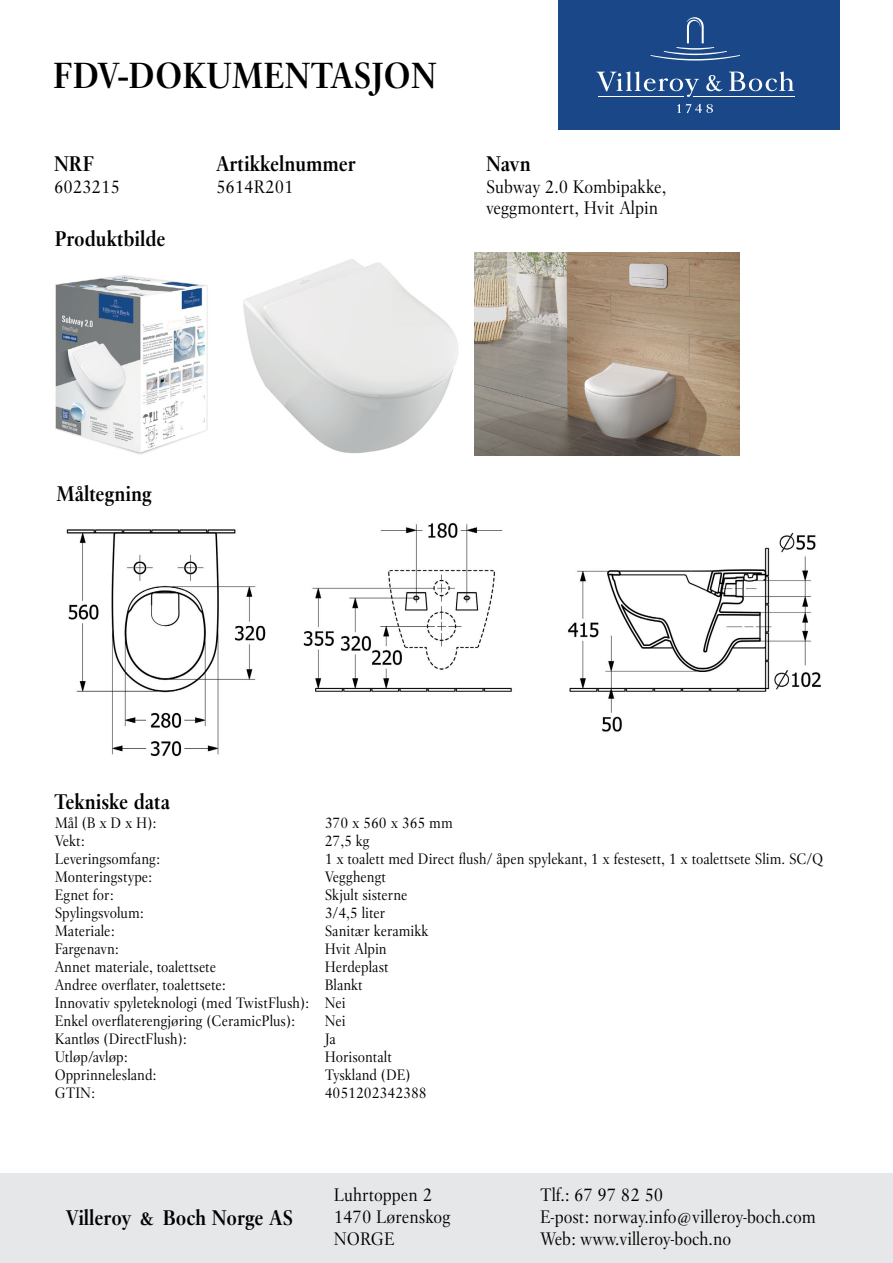
<style>
.page{position:relative;width:893px;height:1263px;background:#fff}
.page>*{position:absolute;margin:0;border:0;box-sizing:border-box;transform-origin:0 0}
.t1{font:700 36px "Villeroy Boch";color:#000}
.t2{font:700 21px "Villeroy Boch";color:#000}
.t3{font:18px/21.6px "Villeroy Boch";color:#000}
.t4{font:15px/18px "Villeroy Boch";color:#000}
</style>
<div class="page">
<div style="left:558px;top:0;width:282px;height:129px;background:#194787"></div>
<svg style="left:650px;top:17px;width:90px;height:44px"></svg>
<svg style="left:677px;top:104px;width:36px;height:9px"></svg>
<hr style="left:693px;top:96px;width:101px;height:1px;background:#fff">
<svg style="left:729px;top:71px;width:65px;height:20px"></svg>
<svg style="left:596px;top:71px;width:103px;height:26px"></svg>
<svg style="left:706px;top:75px;width:17px;height:16px"></svg>
<div style="left:0;top:1174px;width:893px;height:89px;background:#e6e7e8"></div>
<img style="left:475px;top:253px;width:265px;height:202px">
<img style="left:243px;top:259px;width:215px;height:195px">
<img style="left:66px;top:522px;width:755px;height:235px">
<img style="left:55px;top:275px;width:153px;height:180px">
<h1 class="t1" style="left:53px;top:52px;width:385px">FDV-DOKUMENTASJON</h1>
<h2 class="t2" style="left:54px;top:151px;width:42px">NRF</h2>
<h2 class="t2" style="left:216px;top:151px;width:142px">Artikkelnummer</h2>
<h2 class="t2" style="left:486px;top:151px;width:46px">Navn</h2>
<p class="t3" style="left:54px;top:176px;width:67px">6023215</p>
<p class="t3" style="left:216px;top:176px;width:79px">5614R201</p>
<p class="t3" style="left:486px;top:176px;width:182px">Subway 2.0 Kombipakke, veggmontert, Hvit Alpin</p>
<h2 class="t2" style="left:55px;top:225px;width:112px">Produktbilde</h2>
<h2 class="t2" style="left:56px;top:480px;width:97px">Måltegning</h2>
<h2 class="t2" style="left:54px;top:789px;width:117px">Tekniske data</h2>
<p class="t4" style="left:55px;top:814px;width:103px">Mål (B x D x H):</p>
<p class="t4" style="left:325px;top:814px;width:130px">370 x 560 x 365 mm</p>
<p class="t4" style="left:55px;top:832px;width:31px">Vekt:</p>
<p class="t4" style="left:325px;top:832px;width:47px">27,5 kg</p>
<p class="t4" style="left:55px;top:850px;width:107px">Leveringsomfang:</p>
<p class="t4" style="left:325px;top:850px;width:500px">1 x toalett med Direct flush/ åpen spylekant, 1 x festesett, 1 x toalettsete Slim. SC/Q</p>
<p class="t4" style="left:55px;top:868px;width:99px">Monteringstype:</p>
<p class="t4" style="left:325px;top:868px;width:63px">Vegghengt</p>
<p class="t4" style="left:55px;top:886px;width:60px">Egnet for:</p>
<p class="t4" style="left:325px;top:886px;width:84px">Skjult sisterne</p>
<p class="t4" style="left:55px;top:904px;width:90px">Spylingsvolum:</p>
<p class="t4" style="left:325px;top:904px;width:62px">3/4,5 liter</p>
<p class="t4" style="left:55px;top:922px;width:61px">Materiale:</p>
<p class="t4" style="left:325px;top:922px;width:105px">Sanitær keramikk</p>
<p class="t4" style="left:55px;top:940px;width:65px">Fargenavn:</p>
<p class="t4" style="left:325px;top:940px;width:64px">Hvit Alpin</p>
<p class="t4" style="left:55px;top:958px;width:163px">Annet materiale, toalettsete</p>
<p class="t4" style="left:325px;top:958px;width:66px">Herdeplast</p>
<p class="t4" style="left:55px;top:976px;width:172px">Andree overflater, toalettsete:</p>
<p class="t4" style="left:55px;top:976px;width:310px;text-indent:270px">Blankt<br>Innovativ spyleteknologi (med TwistFlush): Nei<br>Enkel overflaterengjøring (CeramicPlus):</p>
<p class="t4" style="left:325px;top:1012px;width:23px">Nei</p>
<p class="t4" style="left:55px;top:1030px;width:133px">Kantløs (DirectFlush):</p>
<p class="t4" style="left:325px;top:1030px;width:13px">Ja</p>
<p class="t4" style="left:55px;top:1048px;width:74px">Utløp/avløp:</p>
<p class="t4" style="left:325px;top:1048px;width:69px">Horisontalt</p>
<p class="t4" style="left:55px;top:1066px;width:103px">Opprinnelesland:</p>
<p class="t4" style="left:325px;top:1066px;width:87px">Tyskland (DE)</p>
<p class="t4" style="left:55px;top:1084px;width:42px">GTIN:</p>
<p class="t4" style="left:325px;top:1084px;width:103px">4051202342388</p>
<h2 class="t2" style="left:66px;top:1204px;width:229px">Villeroy &amp; Boch Norge AS</h2>
<p class="t3" style="left:334px;top:1184px;width:118px">Luhrtoppen 2<br>1470 Lørenskog<br>NORGE</p>
<p class="t3" style="left:540px;top:1184px;width:277px">Tlf.: 67 97 82 50<br>E-post: norway.info@villeroy-boch.com<br>Web: www.villeroy-boch.no</p>
</div>
